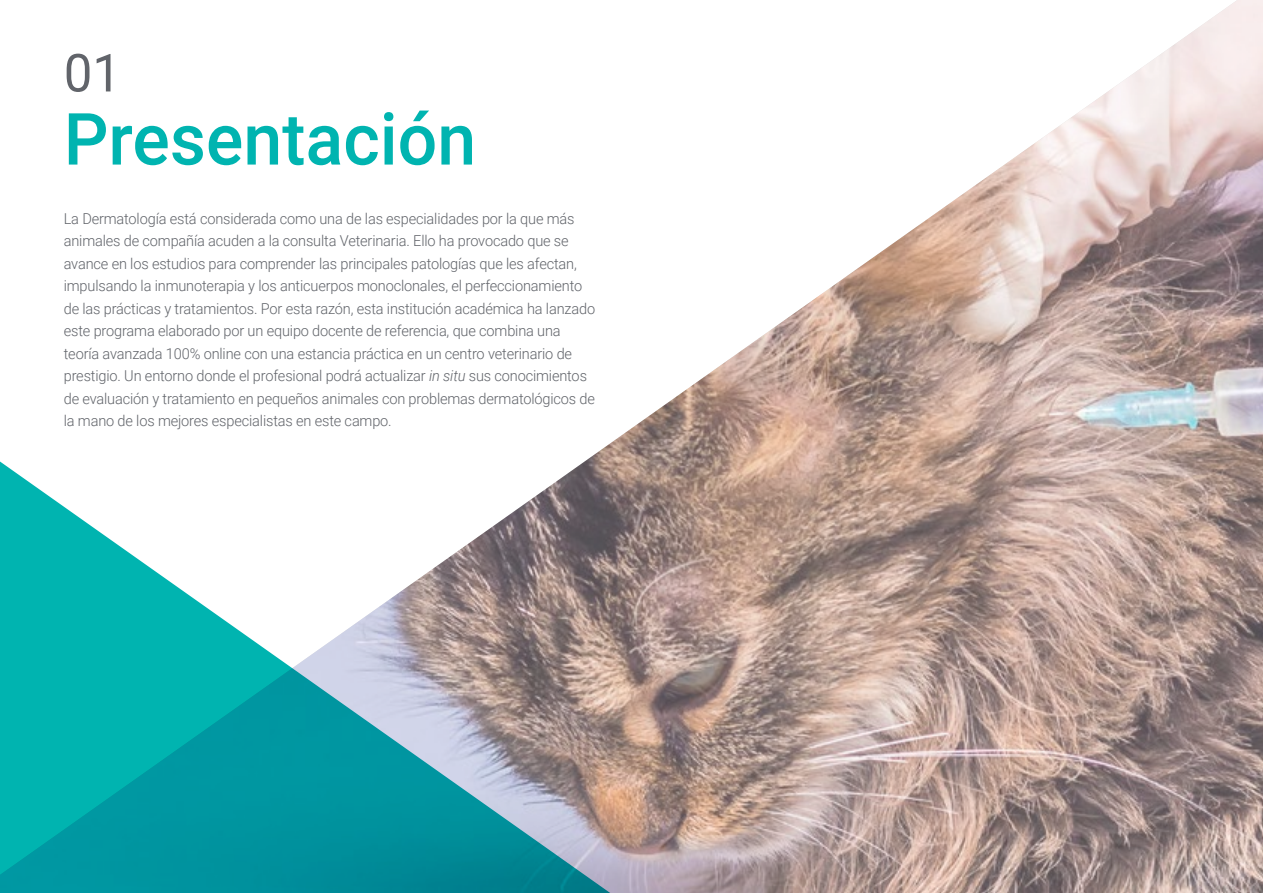
<style>
.page{position:relative;width:1263px;height:893px;background:#fff}
.page>*{position:absolute;margin:0;border:0;box-sizing:border-box;transform-origin:0 0}
.t1{font:500 72px "Roboto";color:#00b4b0}
.t2{font:52.5px "Roboto";color:#61646a}
.t3{font:300 15px/22.5px "Roboto";letter-spacing:-.01em;color:#61646a}
.s1{font-style:italic}
</style>
<div class="page">
<img style="left:606px;top:0;width:657px;height:893px">
<svg style="left:0;top:446px;width:640px;height:447px"></svg>
<h2 class="t2" style="left:64px;top:36px;width:59px">01</h2>
<h1 class="t1" style="left:64px;top:89px;width:414px">Presentación</h1>
<p class="t3" style="left:64px;top:207px;width:533px">La Dermatología está considerada como una de las especialidades por la que más animales de compañía acuden a la consulta Veterinaria. Ello ha provocado que se avance en los estudios para comprender las principales patologías que les afectan, impulsando la inmunoterapia y los anticuerpos monoclonales, el perfeccionamiento de las prácticas y tratamientos. Por esta razón, esta institución académica ha lanzado este programa elaborado por un equipo docente de referencia, que combina una teoría avanzada 100% online con una estancia práctica en un centro veterinario de prestigio. Un entorno donde el profesional podrá actualizar <span class="s1">in situ</span> sus conocimientos de evaluación y tratamiento en pequeños animales con problemas dermatológicos de la mano de los mejores especialistas en este campo.</p>
</div>
